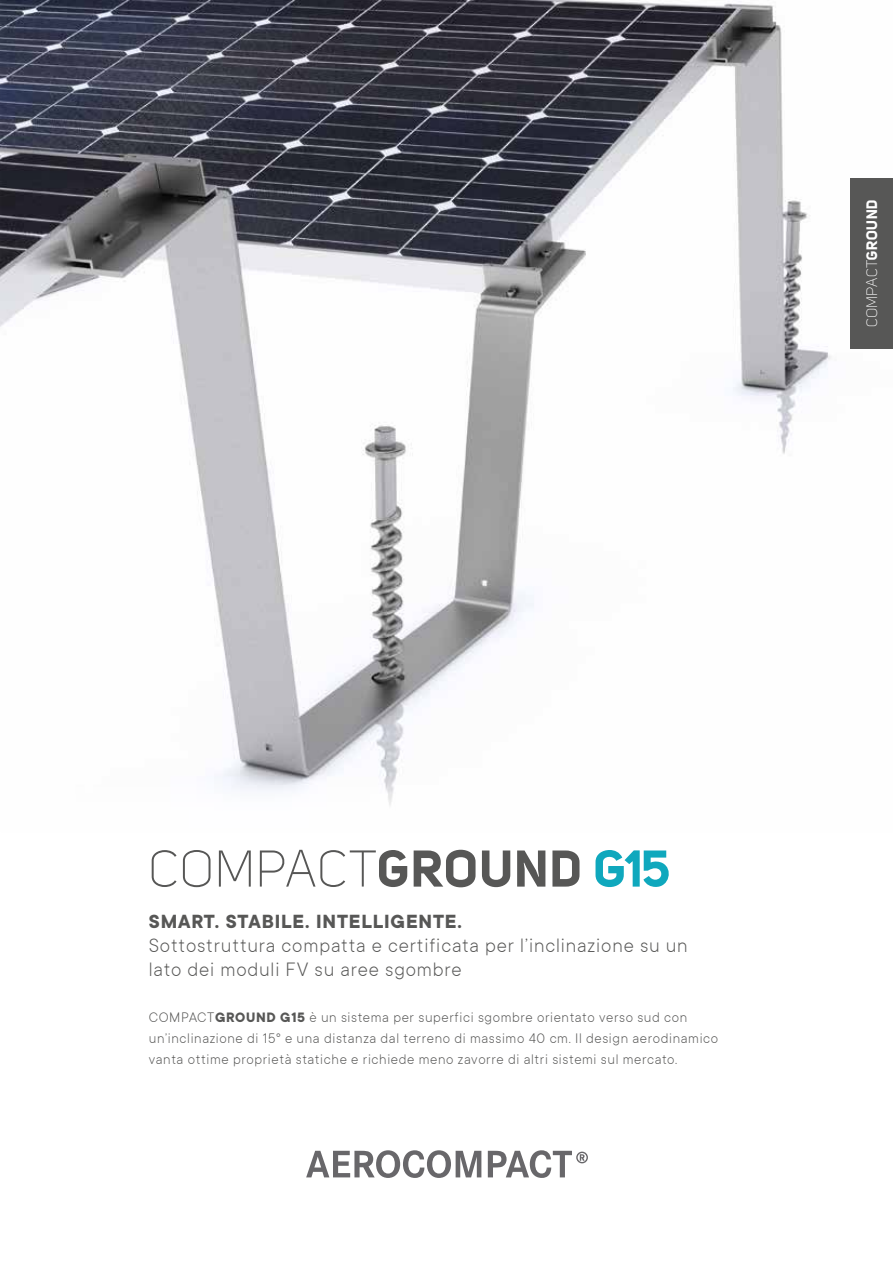
<style>
.page{position:relative;width:893px;height:1263px;background:#fff}
.page>*{position:absolute;margin:0;border:0;box-sizing:border-box;transform-origin:0 0}
.t1{font:51px "Uni Sans Light";letter-spacing:.01em;color:#575756}
.t2{font:300 21px/24px "TT Commons";letter-spacing:.04em;color:#575756}
.t3{font:700 21px "TT Commons";letter-spacing:.04em;color:#575756}
.t4{font:300 15px/21px "TT Commons";letter-spacing:.04em;color:#575756}
.t5{font:15px "Uni Sans Light";letter-spacing:.015em;color:#fff}
.s1{font-family:"Uni Sans Bold"}
.s2{font-family:"Uni Sans Bold";color:#0fa8bd}
.s3{font-weight:700}
</style>
<div class="page">
<img style="left:0;top:0;width:893px;height:805px">
<div style="left:850px;top:178px;width:43px;height:170px;background:#575756"></div>
<svg style="left:306px;top:1150px;width:282px;height:28px"></svg>
<p class="t5" style="left:863px;top:327px;width:129px;rotate:-90deg">COMPACT<span class="s1">GROUND</span></p>
<h1 class="t1" style="left:149px;top:840px;width:525px">COMPACT<span class="s1">GROUND</span> <span class="s2">G15</span></h1>
<h2 class="t3" style="left:149px;top:909px;width:315px">SMART. STABILE. INTELLIGENTE.</h2>
<h2 class="t2" style="left:149px;top:933px;width:540px">Sottostruttura compatta e certificata per l’inclinazione su un lato dei moduli FV su aree sgombre</h2>
<p class="t4" style="left:149px;top:1007px;width:571px">COMPACT<span class="s3">GROUND G15</span> è un sistema per superfici sgombre orientato verso sud con un’inclinazione di 15° e una distanza dal terreno di massimo 40 cm. Il design aerodinamico vanta ottime proprietà statiche e richiede meno zavorre di altri sistemi sul mercato.</p>
</div>
